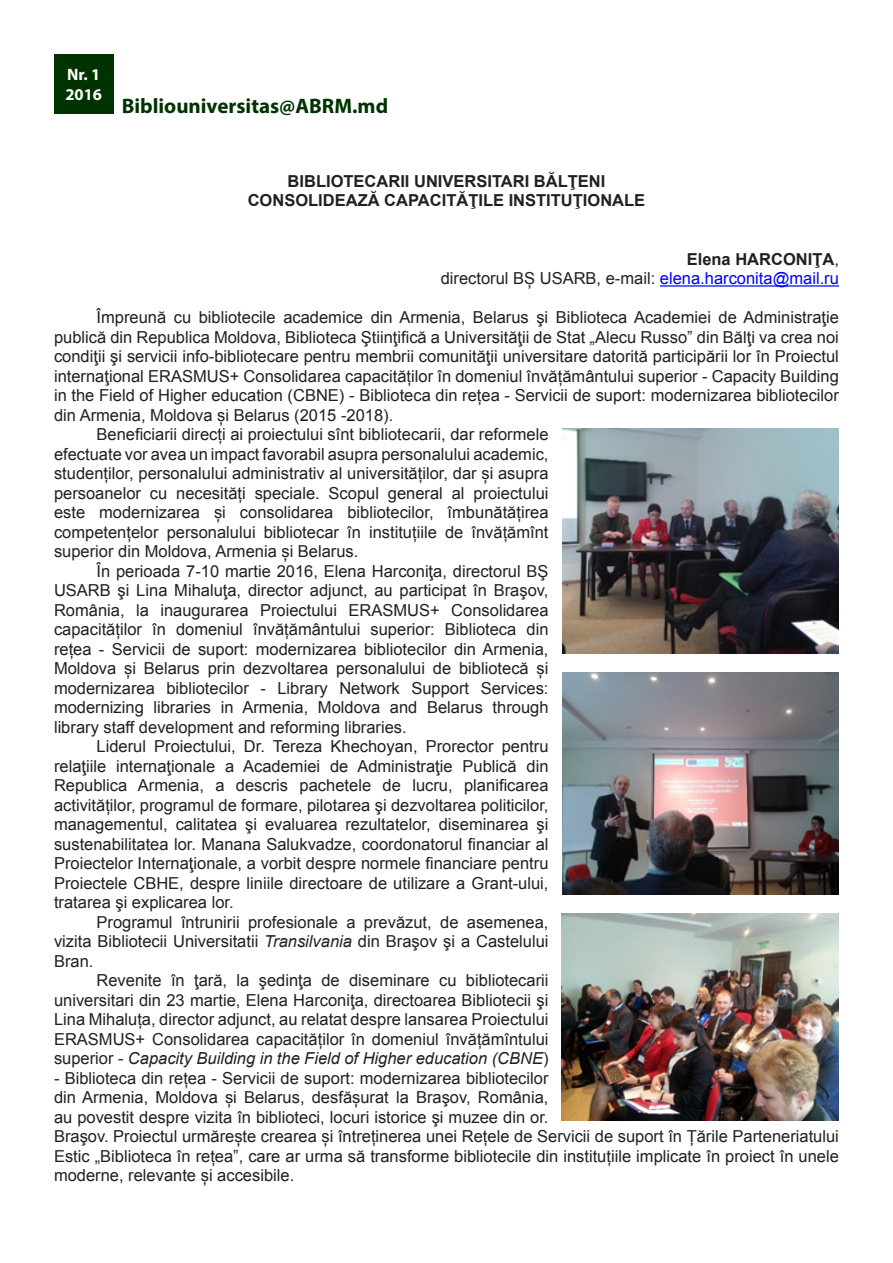
<style>
.page{position:relative;width:893px;height:1263px;background:#fff}
.page>*{position:absolute;margin:0;border:0;box-sizing:border-box;transform-origin:0 0}
.t1{font:700 21px "Myriad Pro";color:#030}
.t2{font:16.5px/19.5px "Arial";color:#231f20;text-align:justify}
.t3{font:700 16.5px "Arial";color:#231f20}
.t4{font:700 16.5px "Myriad Pro";color:#fff}
.s1{font-weight:400}
.s2{color:#00f}
.s3{font-style:italic}
</style>
<div class="page">
<div style="left:54px;top:54px;width:59px;height:59px;background:#030"></div>
<hr style="left:660px;top:285px;width:179px;height:2px;background:#00f">
<img style="left:563px;top:428px;width:276px;height:225px">
<img style="left:563px;top:672px;width:276px;height:222px">
<img style="left:562px;top:913px;width:277px;height:207px">
<p class="t4" style="left:67px;top:64px;width:35px">Nr. 1</p>
<p class="t4" style="left:65px;top:83px;width:38px">2016</p>
<p class="t1" style="left:122px;top:93px;width:268px">Bibliouniversitas@ABRM.md</p>
<p class="t3" style="left:288px;top:169px;width:319px">BIBLIOTECARII UNIVERSITARI BĂLŢENI</p>
<p class="t3" style="left:248px;top:189px;width:399px">CONSOLIDEAZĂ CAPACITĂŢILE INSTITUŢIONALE</p>
<p class="t3" style="left:687px;top:247px;width:154px">Elena HARCONIŢA<span class="s1">,</span></p>
<p class="t2" style="left:441px;top:269px;width:400px">directorul BȘ USARB, e-mail: <span class="s2">elena.harconita@mail.ru</span></p>
<p class="t2" style="left:54px;top:308px;width:786px;text-indent:43px">Împreună cu bibliotecile academice din Armenia, Belarus şi Biblioteca Academiei de Administraţie publică din Republica Moldova, Biblioteca Ştiinţifică a Universităţii de Stat „Alecu Russo” din Bălţi va crea noi condiţii şi servicii info-bibliotecare pentru membrii comunităţii universitare datorită participării lor în Proiectul internaţional ERASMUS+ Consolidarea capacităților în domeniul învățământului superior - Capacity Building in the Field of Higher education (CBNE) - Biblioteca din rețea - Servicii de suport: modernizarea bibliotecilor din Armenia, Moldova și Belarus (2015 -2018).</p>
<p class="t2" style="left:54px;top:425px;width:496px;text-indent:43px">Beneficiarii direcți ai proiectului sînt bibliotecarii, dar reformele efectuate vor avea un impact favorabil asupra personalului academic, studenților, personalului administrativ al universităților, dar și asupra persoanelor cu necesități speciale. Scopul general al proiectului este modernizarea și consolidarea bibliotecilor, îmbunătățirea competențelor personalului bibliotecar în instituțiile de învățămînt superior din Moldova, Armenia și Belarus.</p>
<p class="t2" style="left:54px;top:561px;width:496px;text-indent:43px">În perioada 7-10 martie 2016, Elena Harconiţa, directorul BŞ USARB şi Lina Mihaluţa, director adjunct, au participat în Braşov, România, la inaugurarea Proiectului ERASMUS+ Consolidarea capacităților în domeniul învățământului superior: Biblioteca din rețea - Servicii de suport: modernizarea bibliotecilor din Armenia, Moldova și Belarus prin dezvoltarea personalului de bibliotecă și modernizarea bibliotecilor - Library Network Support Services: modernizing libraries in Armenia, Moldova and Belarus through library staff development and reforming libraries.</p>
<p class="t2" style="left:54px;top:737px;width:496px;text-indent:43px">Liderul Proiectului, Dr. Tereza Khechoyan, Prorector pentru relaţiile internaţionale a Academiei de Administraţie Publică din Republica Armenia, a descris pachetele de lucru, planificarea activităților, programul de formare, pilotarea şi dezvoltarea politicilor, managementul, calitatea şi evaluarea rezultatelor, diseminarea şi sustenabilitatea lor. Manana Salukvadze, coordonatorul financiar al Proiectelor Internaţionale, a vorbit despre normele financiare pentru Proiectele CBHE, despre liniile directoare de utilizare a Grant-ului, tratarea şi explicarea lor.</p>
<p class="t2" style="left:54px;top:912px;width:496px;text-indent:43px">Programul întrunirii profesionale a prevăzut, de asemenea, vizita Bibliotecii Universitatii <span class="s3">Transilvania</span> din Braşov şi a Castelului Bran.</p>
<p class="t2" style="left:54px;top:971px;width:496px;text-indent:43px">Revenite în ţară, la şedinţa de diseminare cu bibliotecarii universitari din 23 martie, Elena Harconiţa, directoarea Bibliotecii şi Lina Mihaluța, director adjunct, au relatat despre lansarea Proiectului ERASMUS+ Consolidarea capacităților în domeniul învățămîntului superior - <span class="s3">Capacity Building in the Field of Higher education (CBNE</span>)</p>
<p class="t2" style="left:54px;top:1068px;width:786px;text-align:left">- Biblioteca din rețea - Servicii de suport: modernizarea bibliotecilor<br>din Armenia, Moldova și Belarus, desfășurat la Braşov, România,<br>au povestit despre vizita în biblioteci, locuri istorice şi muzee din or.<br>Braşov. Proiectul urmărește crearea și întreținerea unei Rețele de Servicii de suport în Țările Parteneriatului Estic „Biblioteca în rețea”, care ar urma să transforme bibliotecile din instituțiile implicate în proiect în unele moderne, relevante și accesibile.</p>
</div>
